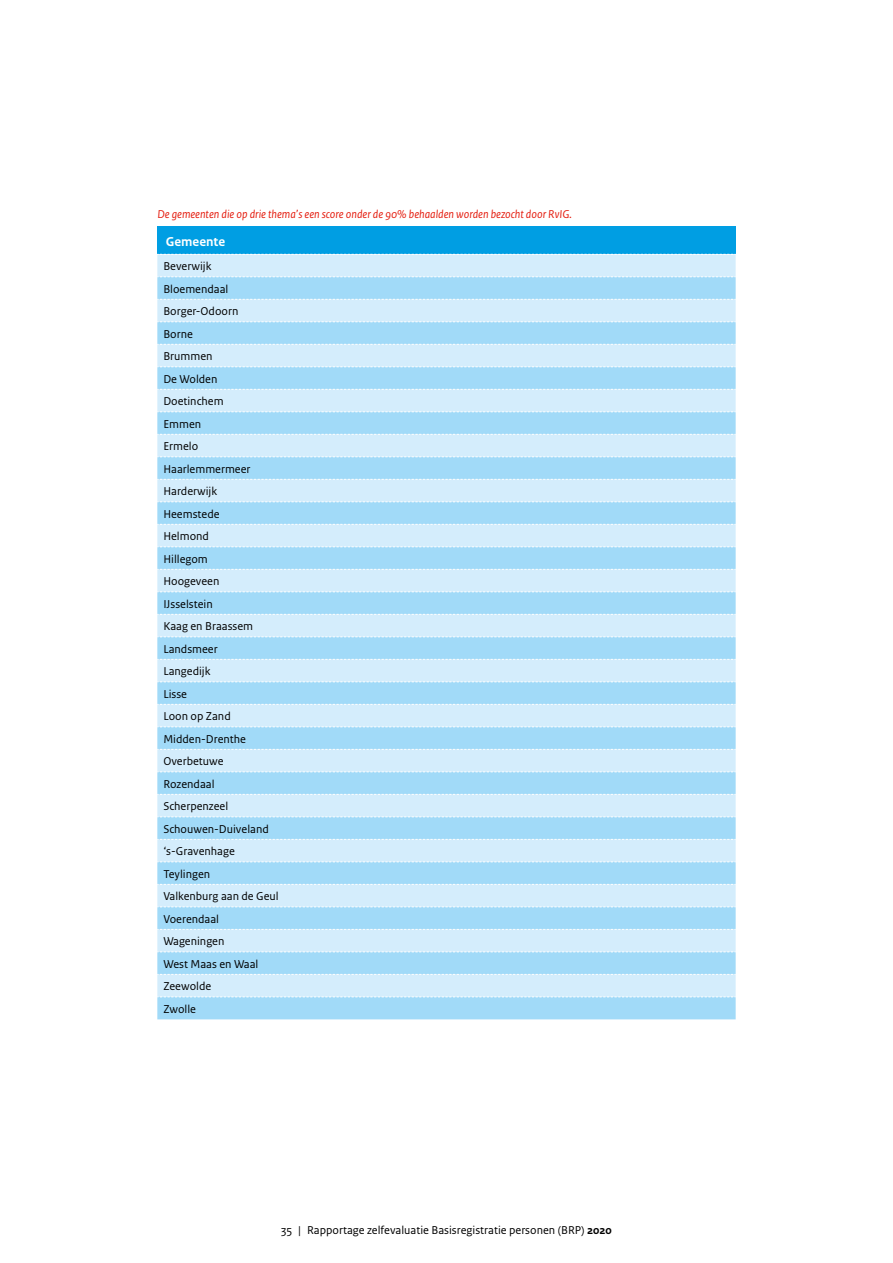
<style>
.page{position:relative;width:893px;height:1263px;background:#fff}
.page>*{position:absolute;margin:0;border:0;box-sizing:border-box;transform-origin:0 0}
._30_RO_Tabel_Kop{font:700 13.5px "Rijksoverheid Sans Text";color:#fff}
._32_RO_Tabel_Broodte{font:12px "Rijksoverheid Sans Text";color:#000}
._13_RO_Fotobijschrif{font:italic 12px "Rijksoverheid Sans Text";color:#e41c0e}
.s1{font-weight:700}
</style>
<div class="page">
<div style="left:157px;top:226px;width:579px;height:28px;background:#009ee3"></div>
<div style="left:157px;top:255px;width:579px;height:21px;background:#d4edfc"></div>
<svg style="left:157px;top:277px;width:579px;height:742px"></svg>
<svg style="left:158px;top:254px;width:577px;height:1px"></svg>
<svg style="left:157px;top:276px;width:579px;height:1px"></svg>
<svg style="left:157px;top:299px;width:579px;height:1px"></svg>
<svg style="left:157px;top:321px;width:579px;height:1px"></svg>
<svg style="left:157px;top:344px;width:579px;height:1px"></svg>
<svg style="left:157px;top:366px;width:579px;height:1px"></svg>
<svg style="left:157px;top:389px;width:579px;height:1px"></svg>
<svg style="left:157px;top:411px;width:579px;height:1px"></svg>
<svg style="left:157px;top:434px;width:579px;height:1px"></svg>
<svg style="left:157px;top:456px;width:579px;height:1px"></svg>
<svg style="left:157px;top:479px;width:579px;height:1px"></svg>
<svg style="left:157px;top:501px;width:579px;height:1px"></svg>
<svg style="left:157px;top:524px;width:579px;height:1px"></svg>
<svg style="left:157px;top:546px;width:579px;height:1px"></svg>
<svg style="left:157px;top:569px;width:579px;height:1px"></svg>
<svg style="left:157px;top:591px;width:579px;height:1px"></svg>
<svg style="left:157px;top:614px;width:579px;height:1px"></svg>
<svg style="left:157px;top:636px;width:579px;height:1px"></svg>
<svg style="left:157px;top:659px;width:579px;height:1px"></svg>
<svg style="left:157px;top:681px;width:579px;height:1px"></svg>
<svg style="left:157px;top:704px;width:579px;height:1px"></svg>
<svg style="left:157px;top:726px;width:579px;height:1px"></svg>
<svg style="left:157px;top:749px;width:579px;height:1px"></svg>
<svg style="left:157px;top:771px;width:579px;height:1px"></svg>
<svg style="left:157px;top:794px;width:579px;height:1px"></svg>
<svg style="left:157px;top:816px;width:579px;height:1px"></svg>
<svg style="left:157px;top:839px;width:579px;height:1px"></svg>
<svg style="left:157px;top:861px;width:579px;height:1px"></svg>
<svg style="left:157px;top:884px;width:579px;height:1px"></svg>
<svg style="left:157px;top:906px;width:579px;height:1px"></svg>
<svg style="left:157px;top:929px;width:579px;height:1px"></svg>
<svg style="left:157px;top:951px;width:579px;height:1px"></svg>
<svg style="left:157px;top:974px;width:579px;height:1px"></svg>
<svg style="left:157px;top:996px;width:579px;height:1px"></svg>
<p class="_13_RO_Fotobijschrif" style="left:157px;top:207px;width:416px">De gemeenten die op drie thema’s een score onder de 90% behaalden worden bezocht door RvIG.</p>
<p class="_30_RO_Tabel_Kop" style="left:166px;top:234px;width:61px">Gemeente</p>
<p class="_32_RO_Tabel_Broodte" style="left:163px;top:259px;width:50px">Beverwijk</p>
<p class="_32_RO_Tabel_Broodte" style="left:163px;top:282px;width:67px">Bloemendaal</p>
<p class="_32_RO_Tabel_Broodte" style="left:163px;top:304px;width:77px">Borger-Odoorn</p>
<p class="_32_RO_Tabel_Broodte" style="left:163px;top:327px;width:31px">Borne</p>
<p class="_32_RO_Tabel_Broodte" style="left:163px;top:349px;width:51px">Brummen</p>
<p class="_32_RO_Tabel_Broodte" style="left:163px;top:372px;width:56px">De Wolden</p>
<p class="_32_RO_Tabel_Broodte" style="left:163px;top:394px;width:62px">Doetinchem</p>
<p class="_32_RO_Tabel_Broodte" style="left:163px;top:417px;width:39px">Emmen</p>
<p class="_32_RO_Tabel_Broodte" style="left:163px;top:439px;width:36px">Ermelo</p>
<p class="_32_RO_Tabel_Broodte" style="left:163px;top:462px;width:89px">Haarlemmermeer</p>
<p class="_32_RO_Tabel_Broodte" style="left:163px;top:484px;width:55px">Harderwijk</p>
<p class="_32_RO_Tabel_Broodte" style="left:163px;top:507px;width:58px">Heemstede</p>
<p class="_32_RO_Tabel_Broodte" style="left:163px;top:529px;width:47px">Helmond</p>
<p class="_32_RO_Tabel_Broodte" style="left:163px;top:552px;width:46px">Hillegom</p>
<p class="_32_RO_Tabel_Broodte" style="left:163px;top:574px;width:58px">Hoogeveen</p>
<p class="_32_RO_Tabel_Broodte" style="left:163px;top:597px;width:51px">IJsselstein</p>
<p class="_32_RO_Tabel_Broodte" style="left:163px;top:619px;width:91px">Kaag en Braassem</p>
<p class="_32_RO_Tabel_Broodte" style="left:163px;top:642px;width:56px">Landsmeer</p>
<p class="_32_RO_Tabel_Broodte" style="left:163px;top:664px;width:49px">Langedijk</p>
<p class="_32_RO_Tabel_Broodte" style="left:163px;top:687px;width:25px">Lisse</p>
<p class="_32_RO_Tabel_Broodte" style="left:163px;top:709px;width:69px">Loon op Zand</p>
<p class="_32_RO_Tabel_Broodte" style="left:163px;top:732px;width:84px">Midden-Drenthe</p>
<p class="_32_RO_Tabel_Broodte" style="left:163px;top:754px;width:62px">Overbetuwe</p>
<p class="_32_RO_Tabel_Broodte" style="left:163px;top:777px;width:53px">Rozendaal</p>
<p class="_32_RO_Tabel_Broodte" style="left:163px;top:799px;width:66px">Scherpenzeel</p>
<p class="_32_RO_Tabel_Broodte" style="left:163px;top:822px;width:107px">Schouwen-Duiveland</p>
<p class="_32_RO_Tabel_Broodte" style="left:163px;top:844px;width:73px">‘s-Gravenhage</p>
<p class="_32_RO_Tabel_Broodte" style="left:163px;top:867px;width:48px">Teylingen</p>
<p class="_32_RO_Tabel_Broodte" style="left:163px;top:889px;width:117px">Valkenburg aan de Geul</p>
<p class="_32_RO_Tabel_Broodte" style="left:163px;top:912px;width:57px">Voerendaal</p>
<p class="_32_RO_Tabel_Broodte" style="left:163px;top:934px;width:63px">Wageningen</p>
<p class="_32_RO_Tabel_Broodte" style="left:163px;top:957px;width:97px">West Maas en Waal</p>
<p class="_32_RO_Tabel_Broodte" style="left:163px;top:979px;width:49px">Zeewolde</p>
<p class="_32_RO_Tabel_Broodte" style="left:163px;top:1002px;width:34px">Zwolle</p>
<p class="_32_RO_Tabel_Broodte" style="left:281px;top:1223px;width:332px">35 | Rapportage zelfevaluatie Basisregistratie personen (BRP) <span class="s1">2020</span></p>
</div>
